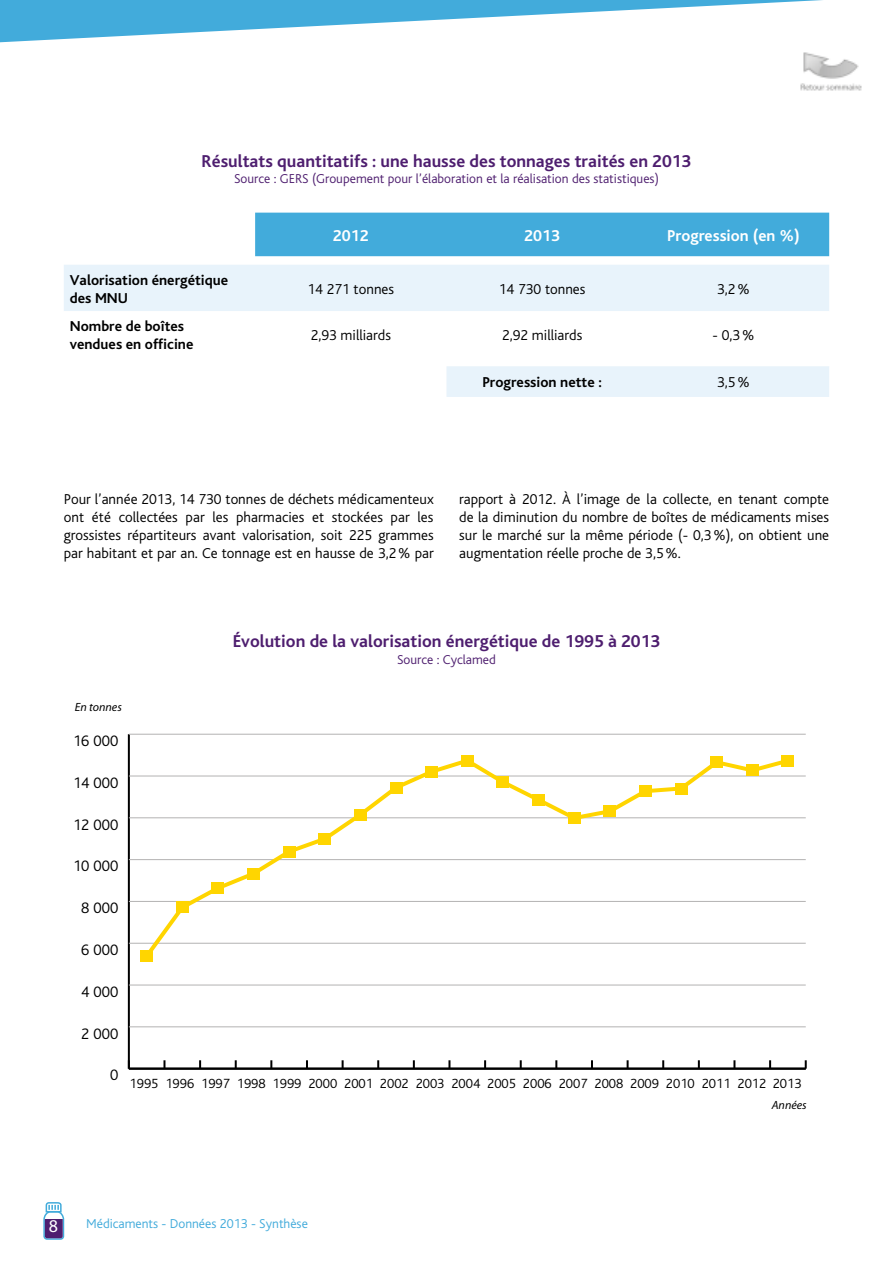
<style>
.page{position:relative;width:893px;height:1263px;background:#fff}
.page>*{position:absolute;margin:0;border:0;box-sizing:border-box;transform-origin:0 0}
.t1{font:700 18px "Bliss";color:#4e1e6f}
.t2{font:18px "Myriad Pro";color:#fff}
.t3{font:700 16.5px "Bliss";color:#fff}
.t4{font:300 15.9px "Bliss";color:#000}
.t5{font:300 15px/18px "Bliss";color:#000;text-align:justify}
.t6{font:700 15px/18px "Bliss";color:#000}
.t7{font:300 13.95px "Bliss";color:#000}
.t8{font:300 13.5px "Bliss";color:#4e1e6f}
.t9{font:300 13.5px "Bliss";color:#42abdb}
.t10{font:italic 12px "Myriad Pro";color:#000}
</style>
<div class="page">
<svg style="left:0;top:0;width:823px;height:42px"></svg>
<svg style="left:43px;top:1202px;width:21px;height:38px"></svg>
<svg style="left:163px;top:1060px;width:2px;height:8px"></svg>
<svg style="left:199px;top:1060px;width:2px;height:8px"></svg>
<svg style="left:235px;top:1060px;width:2px;height:8px"></svg>
<svg style="left:270px;top:1060px;width:2px;height:8px"></svg>
<svg style="left:306px;top:1060px;width:2px;height:8px"></svg>
<svg style="left:342px;top:1060px;width:2px;height:8px"></svg>
<svg style="left:377px;top:1060px;width:2px;height:8px"></svg>
<svg style="left:413px;top:1060px;width:2px;height:8px"></svg>
<svg style="left:448px;top:1060px;width:2px;height:8px"></svg>
<svg style="left:484px;top:1060px;width:2px;height:8px"></svg>
<svg style="left:520px;top:1060px;width:2px;height:8px"></svg>
<svg style="left:555px;top:1060px;width:2px;height:8px"></svg>
<svg style="left:591px;top:1060px;width:2px;height:8px"></svg>
<svg style="left:627px;top:1060px;width:2px;height:8px"></svg>
<svg style="left:662px;top:1060px;width:2px;height:8px"></svg>
<svg style="left:698px;top:1060px;width:2px;height:8px"></svg>
<svg style="left:733px;top:1060px;width:2px;height:8px"></svg>
<svg style="left:769px;top:1060px;width:2px;height:8px"></svg>
<svg style="left:805px;top:1060px;width:2px;height:9px"></svg>
<hr style="left:128px;top:734px;width:2px;height:335px;background:#000">
<hr style="left:129px;top:1068px;width:677px;height:2px;background:#000">
<hr style="left:129px;top:1026px;width:677px;height:1px;background:#b3b2b2">
<hr style="left:129px;top:984px;width:677px;height:1px;background:#b3b2b2">
<hr style="left:129px;top:943px;width:677px;height:1px;background:#b3b2b2">
<hr style="left:129px;top:901px;width:677px;height:1px;background:#b3b2b2">
<hr style="left:129px;top:859px;width:677px;height:1px;background:#b3b2b2">
<hr style="left:129px;top:817px;width:677px;height:1px;background:#b3b2b2">
<hr style="left:129px;top:775px;width:677px;height:1px;background:#b3b2b2">
<hr style="left:129px;top:734px;width:677px;height:1px;background:#b3b2b2">
<svg style="left:141px;top:755px;width:652px;height:196px"></svg>
<div style="left:141px;top:950px;width:12px;height:12px;background:#ffd500"></div>
<div style="left:176px;top:901px;width:12px;height:12px;background:#ffd500"></div>
<div style="left:212px;top:882px;width:12px;height:12px;background:#ffd500"></div>
<div style="left:248px;top:868px;width:12px;height:11px;background:#ffd500"></div>
<div style="left:283px;top:845px;width:12px;height:12px;background:#ffd500"></div>
<div style="left:319px;top:833px;width:12px;height:12px;background:#ffd500"></div>
<div style="left:354px;top:809px;width:12px;height:12px;background:#ffd500"></div>
<div style="left:390px;top:782px;width:12px;height:12px;background:#ffd500"></div>
<div style="left:426px;top:766px;width:12px;height:12px;background:#ffd500"></div>
<div style="left:461px;top:755px;width:12px;height:12px;background:#ffd500"></div>
<div style="left:497px;top:776px;width:12px;height:12px;background:#ffd500"></div>
<div style="left:533px;top:794px;width:12px;height:12px;background:#ffd500"></div>
<div style="left:568px;top:812px;width:12px;height:12px;background:#ffd500"></div>
<div style="left:604px;top:805px;width:12px;height:12px;background:#ffd500"></div>
<div style="left:639px;top:785px;width:12px;height:12px;background:#ffd500"></div>
<div style="left:675px;top:782px;width:12px;height:12px;background:#ffd500"></div>
<div style="left:711px;top:756px;width:12px;height:12px;background:#ffd500"></div>
<div style="left:746px;top:764px;width:12px;height:12px;background:#ffd500"></div>
<div style="left:782px;top:755px;width:12px;height:12px;background:#ffd500"></div>
<div style="left:255px;top:213px;width:574px;height:43px;background:#42abdb"></div>
<svg style="left:64px;top:265px;width:765px;height:132px;fill:#e8f3fb"></svg>
<svg style="left:64px;top:311px;width:765px;height:55px"></svg>
<img style="left:800px;top:52px;width:62px;height:39px">
<p class="t1" style="left:202px;top:152px;width:491px">Résultats quantitatifs : une hausse des tonnages traités en 2013</p>
<p class="t8" style="left:234px;top:171px;width:426px">Source : GERS (Groupement pour l’élaboration et la réalisation des statistiques)</p>
<p class="t3" style="left:333px;top:227px;width:37px">2012</p>
<p class="t3" style="left:524px;top:227px;width:37px">2013</p>
<p class="t3" style="left:667px;top:227px;width:134px">Progression (en %)</p>
<p class="t6" style="left:70px;top:271px;width:160px">Valorisation énergétique des MNU</p>
<p class="t5" style="left:307px;top:280px;width:88px">14 271 tonnes</p>
<p class="t5" style="left:499px;top:280px;width:88px">14 730 tonnes</p>
<p class="t5" style="left:717px;top:280px;width:34px">3,2%</p>
<p class="t6" style="left:70px;top:318px;width:125px">Nombre de boîtes vendues en officine</p>
<p class="t5" style="left:311px;top:326px;width:82px">2,93 milliards</p>
<p class="t5" style="left:502px;top:326px;width:82px">2,92 milliards</p>
<p class="t5" style="left:713px;top:326px;width:43px">- 0,3%</p>
<p class="t6" style="left:482px;top:374px;width:121px">Progression nette :</p>
<p class="t5" style="left:717px;top:374px;width:34px">3,5%</p>
<p class="t5" style="left:64px;top:490px;width:371px">Pour l’année 2013, 14 730 tonnes de déchets médicamenteux ont été collectées par les pharmacies et stockées par les grossistes répartiteurs avant valorisation, soit 225 grammes par habitant et par an. Ce tonnage est en hausse de 3,2% par</p>
<p class="t5" style="left:459px;top:490px;width:371px">rapport à 2012. À l’image de la collecte, en tenant compte de la diminution du nombre de boîtes de médicaments mises sur le marché sur la même période (- 0,3%), on obtient une augmentation réelle proche de 3,5%.</p>
<p class="t1" style="left:233px;top:632px;width:429px">Évolution de la valorisation énergétique de 1995 à 2013</p>
<p class="t8" style="left:397px;top:652px;width:100px">Source : Cyclamed</p>
<p class="t10" style="left:75px;top:699px;width:48px">En tonnes</p>
<p class="t4" style="left:73px;top:732px;width:47px">16 000</p>
<p class="t4" style="left:73px;top:774px;width:47px">14 000</p>
<p class="t4" style="left:73px;top:816px;width:47px">12 000</p>
<p class="t4" style="left:73px;top:858px;width:47px">10 000</p>
<p class="t4" style="left:81px;top:899px;width:38px">8 000</p>
<p class="t4" style="left:81px;top:941px;width:38px">6 000</p>
<p class="t4" style="left:81px;top:983px;width:38px">4 000</p>
<p class="t4" style="left:81px;top:1025px;width:38px">2 000</p>
<p class="t4" style="left:110px;top:1067px;width:10px">0</p>
<p class="t7" style="left:130px;top:1076px;width:673px">1995 1996 1997 1998 1999 2000 2001 2002 2003 2004 2005 2006 2007 2008 2009 2010 2011 2012 2013</p>
<p class="t10" style="left:772px;top:1097px;width:37px">Années</p>
<p class="t2" style="left:49px;top:1215px;width:11px">8</p>
<p class="t9" style="left:86px;top:1217px;width:223px">Médicaments - Données 2013 - Synthèse</p>
</div>
